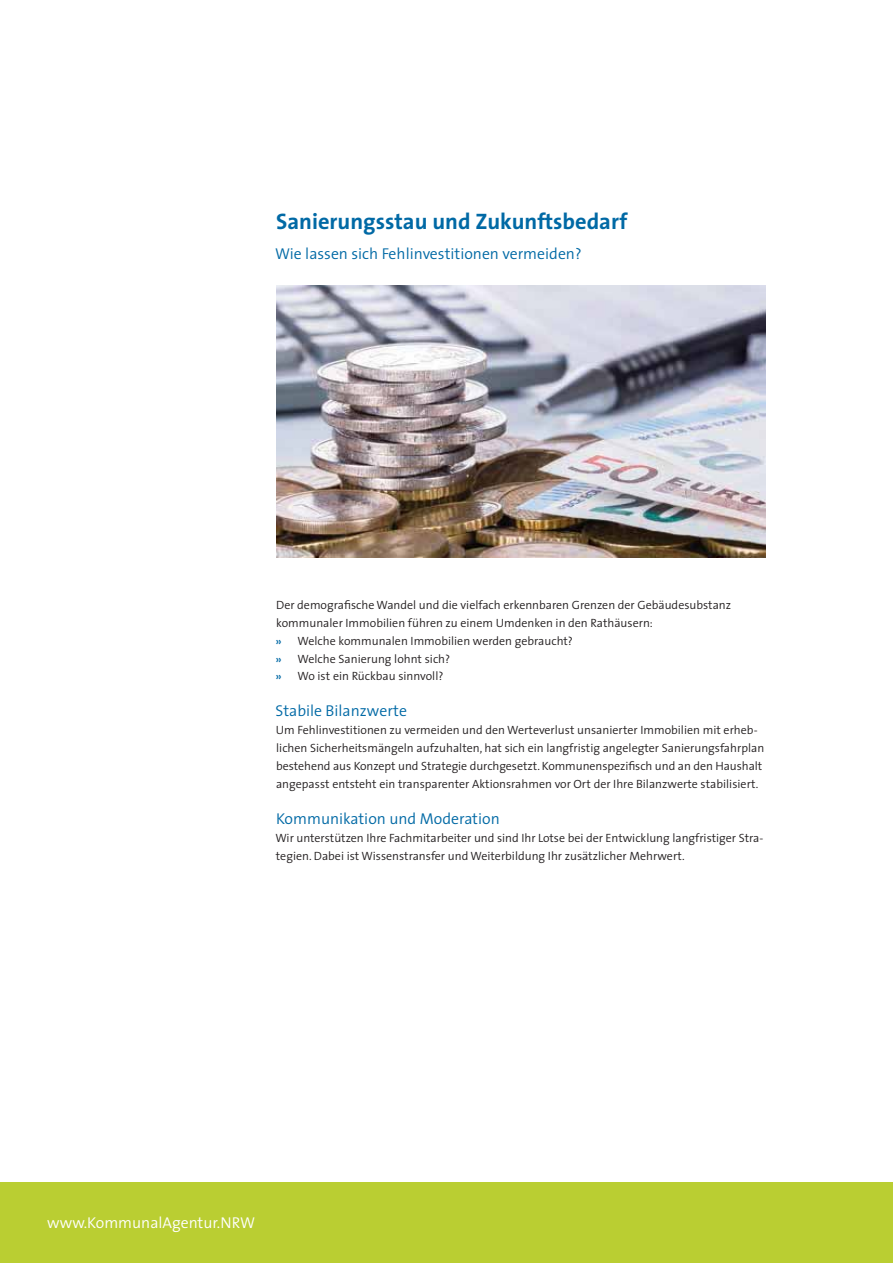
<style>
.page{position:relative;width:893px;height:1263px;background:#fff}
.page>*{position:absolute;margin:0;border:0;box-sizing:border-box;transform-origin:0 0}
.t1{font:700 22.5px "The Sans";color:#0069a5}
.t2{font:300 15.75px "The Sans";color:#0069a5}
.t3{font:300 15.75px "The Sans";color:#fff}
.t4{font:300 12px/18px "The Sans";color:#231f20}
.s1{font-weight:600;color:#0069a5}
</style>
<div class="page">
<div style="left:0;top:1182px;width:893px;height:81px;background:#bace32"></div>
<img style="left:276px;top:285px;width:489px;height:272px">
<h1 class="t1" style="left:276px;top:211px;width:353px">Sanierungsstau und Zukunftsbedarf</h1>
<h2 class="t2" style="left:275px;top:247px;width:308px">Wie lassen sich Fehlinvestitionen vermeiden?</h2>
<p class="t4" style="left:275px;top:596px;width:457px">Der demografische Wandel und die vielfach erkennbaren Grenzen der Gebäudesubstanz kommunaler Immobilien führen zu einem Umdenken in den Rathäusern:<br><span class="s1">»</span> Welche kommunalen Immobilien werden gebraucht?<br><span class="s1">»</span> Welche Sanierung lohnt sich?<br><span class="s1">»</span> Wo ist ein Rückbau sinnvoll?</p>
<h2 class="t2" style="left:275px;top:704px;width:133px">Stabile Bilanzwerte</h2>
<p class="t4" style="left:276px;top:722px;width:490px">Um Fehlinvestitionen zu vermeiden und den Werteverlust unsanierter Immobilien mit erheb&shy;lichen Sicherheitsmängeln aufzuhalten, hat sich ein langfristig angelegter Sanierungsfahrplan bestehend aus Konzept und Strategie durchgesetzt. Kommunenspezifisch und an den Haushalt angepasst entsteht ein transparenter Aktionsrahmen vor Ort der Ihre Bilanzwerte stabilisiert.</p>
<h2 class="t2" style="left:276px;top:812px;width:225px">Kommunikation und Moderation</h2>
<p class="t4" style="left:275px;top:830px;width:489px">Wir unterstützen Ihre Fachmitarbeiter und sind Ihr Lotse bei der Entwicklung langfristiger Stra&shy;tegien. Dabei ist Wissenstransfer und Weiter bildung Ihr zusätzlicher Mehrwert.</p>
<h2 class="t3" style="left:47px;top:1216px;width:210px">www.KommunalAgentur.NRW</h2>
</div>
